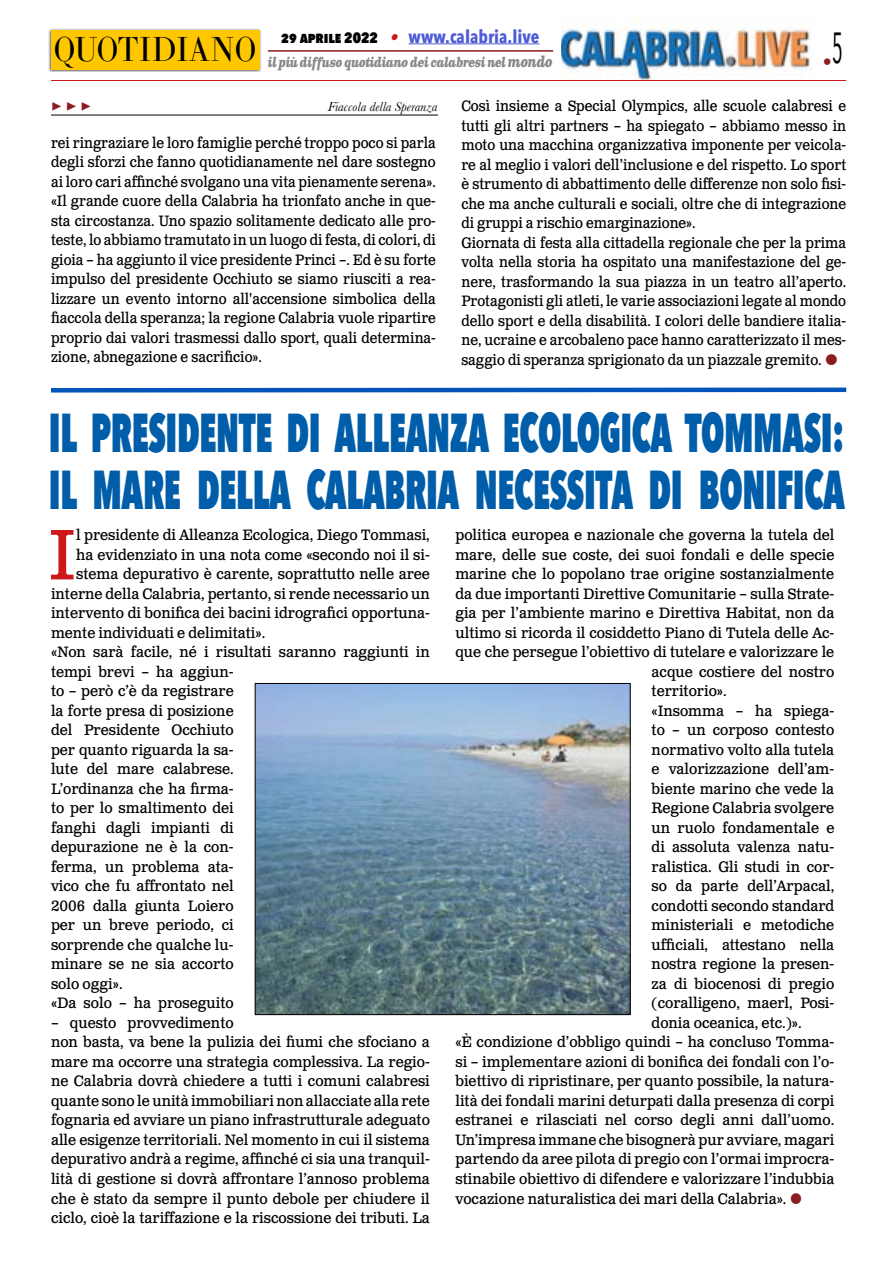
<style>
.page{position:relative;width:893px;height:1263px;background:#fff}
.page>*{position:absolute;margin:0;border:0;box-sizing:border-box;transform-origin:0 0}
.t1{font:71.25px "Clarendon Text Pro";color:#cd1719;scale:.94 1}
.t2{font:800 54.6px/57px "Avenir Next Condensed";letter-spacing:-.01em;color:#005da9;scale:.67 1}
.t3{font:34.2px "LTC Bodoni 175 Pro";color:#000;scale:.88 1}
.t4{font:700 18px "Avenir Next Condensed";color:#4f5cd6}
.t5{font:700 18px "Minion Pro";color:#8b1c1f}
.t6{font:18px "Avenir Next Condensed";color:#8b1c1f}
.t7{font:15px/19.5px "Clarendon Text Pro";color:#000;scale:.94 1}
.t8{font:15px/19.5px "Clarendon Text Pro";color:#000;text-align:justify;scale:.9 1}
.t9{font:italic 700 13.5px "Clarendon Text Pro";letter-spacing:-.05em;color:#878787;scale:.79 1}
.t10{font:italic 13.5px "Baskerville";color:#000}
.s1{font-weight:800;font-size:15px;color:#000}
.s2{font-family:"Clarendon Text Pro";font-style:italic;font-size:16.5px;color:#ca181a}
.s3{font-size:15px}
</style>
<div class="page">
<img style="left:561px;top:17px;width:251px;height:63px">
<hr style="left:51px;top:80px;width:795px;height:1px;background:#cd1719">
<div style="left:48px;top:28px;width:213px;height:44px;background:#000;opacity:.75"></div>
<div style="left:51px;top:31px;width:208px;height:39px;background:#fec700"></div>
<hr style="left:409px;top:43px;width:130px;height:1px;background:#4f5cd6">
<hr style="left:268px;top:50px;width:285px;height:2px;background:#8b1c1f">
<svg style="left:51px;top:387px;width:796px;height:6px;background:#417dcb"></svg>
<hr style="left:51px;top:115px;width:387px;height:1px;background:#000">
<img style="left:257px;top:685px;width:371px;height:328px">
<div style="left:255px;top:683px;width:375px;height:332px;border:1px solid #000"></div>
<h3 class="t3" style="left:54px;top:27px;width:232px">QUOTIDIANO</h3>
<p class="t4" style="left:281px;top:25px;width:260px"><span class="s1">29 aprile 2022</span> <span class="s2">•</span> www.calabria.live</p>
<p class="t9" style="left:268px;top:53px;width:362px">il più diffuso quotidiano dei calabresi nel <span class="s3">mondo</span></p>
<p class="t6" style="left:823px;top:46px;width:22px">•<sup>5</sup></p>
<p class="t5" style="left:51px;top:92px;width:42px">▶ ▶ ▶</p>
<p class="t10" style="left:328px;top:97px;width:111px">Fiaccola della Speranza</p>
<p class="t8" style="left:51px;top:133px;width:429px">rei ringraziare le loro famiglie perché troppo poco si parla degli sforzi che fanno quotidianamente nel dare sostegno ai loro cari affinché svolgano una vita pienamente serena». «Il grande cuore della Calabria ha trionfato anche in que&shy;sta circostanza. Uno spazio solitamente dedicato alle pro&shy;teste, lo abbiamo tramutato in un luogo di festa, di colori, di gioia – ha aggiunto il vice presidente Princi –. Ed è su forte impulso del presidente Occhiuto se siamo riusciti a rea&shy;lizzare un evento intorno all'accensione simbolica della fiaccola della speranza; la regione Calabria vuole ripartire proprio dai valori trasmessi dallo sport, quali determina&shy;zione, abnegazione e sacrificio».</p>
<p class="t8" style="left:461px;top:97px;width:429px;text-align:left">Così insieme a Special Olympics, alle scuole calabresi e tutti gli altri partners – ha spiegato – abbiamo messo in moto una macchina organizzativa imponente per veicola&shy;re al meglio i valori dell’inclusione e del rispetto. Lo sport è strumento di abbattimento delle differenze non solo fisi&shy;che ma anche culturali e sociali, oltre che di integrazione di gruppi a rischio emarginazione».<br>Giornata di festa alla cittadella regionale che per la prima volta nella storia ha ospitato una manifestazione del ge&shy;nere, trasformando la sua piazza in un teatro all’aperto.<br>Protagonisti gli atleti, le varie associazioni legate al mondo dello sport e della disabilità. I colori delle bandiere italia&shy;ne, ucraine e arcobaleno pace hanno caratterizzato il mes&shy;saggio di speranza sprigionato da un piazzale gremito.</p>
<h2 class="t2" style="left:49px;top:403px;width:1189px">IL PRESIDENTE DI ALLEANZA ECOLOGICA TOMMASI:<br>IL MARE DELLA CALABRIA NECESSITA DI BONIFICA</h2>
<h1 class="t1" style="left:48px;top:512px;width:31px">I</h1>
<p class="t7" style="left:76px;top:526px;width:378px">l presidente di Alleanza Ecologica, Diego Tommasi,</p>
<p class="t7" style="left:76px;top:546px;width:378px">ha evidenziato in una nota come «secondo noi il si-</p>
<p class="t7" style="left:76px;top:565px;width:378px">stema depurativo è carente, soprattutto nelle aree</p>
<p class="t7" style="left:51px;top:585px;width:405px">interne della Calabria, pertanto, si rende necessario un</p>
<p class="t7" style="left:51px;top:604px;width:405px">intervento di bonifica dei bacini idrografici opportuna-</p>
<p class="t7" style="left:51px;top:624px;width:229px">mente individuati e delimitati».</p>
<p class="t7" style="left:51px;top:643px;width:405px">«Non sarà facile, né i risultati saranno raggiunti in</p>
<p class="t7" style="left:51px;top:663px;width:196px">tempi brevi – ha aggiun-</p>
<p class="t7" style="left:51px;top:682px;width:196px">to – però c’è da registrare</p>
<p class="t7" style="left:51px;top:702px;width:196px">la forte presa di posizione</p>
<p class="t7" style="left:51px;top:721px;width:196px">del Presidente Occhiuto</p>
<p class="t7" style="left:51px;top:741px;width:196px">per quanto riguarda la sa-</p>
<p class="t7" style="left:51px;top:760px;width:196px">lute del mare calabrese.</p>
<p class="t7" style="left:51px;top:780px;width:196px">L’ordinanza che ha firma-</p>
<p class="t7" style="left:51px;top:799px;width:196px">to per lo smaltimento dei</p>
<p class="t7" style="left:51px;top:819px;width:196px">fanghi dagli impianti di</p>
<p class="t7" style="left:51px;top:838px;width:196px">depurazione ne è la con-</p>
<p class="t7" style="left:51px;top:858px;width:196px">ferma, un problema ata-</p>
<p class="t7" style="left:51px;top:877px;width:196px">vico che fu affrontato nel</p>
<p class="t7" style="left:51px;top:897px;width:196px">2006 dalla giunta Loiero</p>
<p class="t7" style="left:51px;top:916px;width:196px">per un breve periodo, ci</p>
<p class="t7" style="left:51px;top:936px;width:196px">sorprende che qualche lu-</p>
<p class="t7" style="left:51px;top:955px;width:196px">minare se ne sia accorto</p>
<p class="t7" style="left:51px;top:975px;width:78px">solo oggi».</p>
<p class="t7" style="left:51px;top:994px;width:196px">«Da solo – ha proseguito</p>
<p class="t7" style="left:51px;top:1014px;width:405px">– questo provvedimento<br>non basta, va bene la pulizia dei fiumi che sfociano a mare ma occorre una strategia complessiva. La regio&shy;ne Calabria dovrà chiedere a tutti i comuni calabresi quante sono le unità immobiliari non allacciate alla rete fognaria ed avviare un piano infrastrutturale adeguato alle esigenze territoriali. Nel momento in cui il sistema depurativo andrà a regime, affinché ci sia una tranquil&shy;lità di gestione si dovrà affrontare l’annoso problema che è stato da sempre il punto debole per chiudere il ciclo, cioè la tariffazione e la riscossione dei tributi. La</p>
<p class="t7" style="left:455px;top:526px;width:405px">politica europea e nazionale che governa la tutela del</p>
<p class="t7" style="left:455px;top:546px;width:405px">mare, delle sue coste, dei suoi fondali e delle specie</p>
<p class="t7" style="left:455px;top:565px;width:405px">marine che lo popolano trae origine sostanzialmente</p>
<p class="t7" style="left:455px;top:585px;width:405px">da due importanti Direttive Comunitarie – sulla Strate-</p>
<p class="t7" style="left:455px;top:604px;width:405px">gia per l’ambiente marino e Direttiva Habitat, non da</p>
<p class="t7" style="left:455px;top:624px;width:405px">ultimo si ricorda il cosiddetto Piano di Tutela delle Ac-</p>
<p class="t7" style="left:455px;top:643px;width:405px">que che persegue l’obiettivo di tutelare e valorizzare le</p>
<p class="t7" style="left:652px;top:663px;width:196px">acque costiere del nostro</p>
<p class="t7" style="left:652px;top:682px;width:81px">territorio».</p>
<p class="t7" style="left:652px;top:702px;width:196px">«Insomma – ha spiega-</p>
<p class="t7" style="left:652px;top:721px;width:196px">to – un corposo contesto</p>
<p class="t7" style="left:652px;top:741px;width:196px">normativo volto alla tutela</p>
<p class="t7" style="left:652px;top:760px;width:196px">e valorizzazione dell’am-</p>
<p class="t7" style="left:652px;top:780px;width:196px">biente marino che vede la</p>
<p class="t7" style="left:652px;top:799px;width:196px">Regione Calabria svolgere</p>
<p class="t7" style="left:652px;top:819px;width:196px">un ruolo fondamentale e</p>
<p class="t7" style="left:652px;top:838px;width:196px">di assoluta valenza natu-</p>
<p class="t7" style="left:652px;top:858px;width:196px">ralistica. Gli studi in cor-</p>
<p class="t7" style="left:652px;top:877px;width:196px">so da parte dell’Arpacal,</p>
<p class="t7" style="left:652px;top:897px;width:196px">condotti secondo standard</p>
<p class="t7" style="left:652px;top:916px;width:196px">ministeriali e metodiche</p>
<p class="t7" style="left:652px;top:936px;width:196px">ufficiali, attestano nella</p>
<p class="t7" style="left:652px;top:955px;width:196px">nostra regione la presen-</p>
<p class="t7" style="left:652px;top:975px;width:196px">za di biocenosi di pregio</p>
<p class="t7" style="left:652px;top:994px;width:196px">(coralligeno, maerl, Posi-</p>
<p class="t7" style="left:652px;top:1014px;width:161px">donia oceanica, etc.)».</p>
<p class="t7" style="left:455px;top:1033px;width:405px">«È condizione d’obbligo quindi – ha concluso Tomma-</p>
<p class="t7" style="left:455px;top:1053px;width:405px">si – implementare azioni di bonifica dei fondali con l’o-</p>
<p class="t7" style="left:455px;top:1072px;width:405px">biettivo di ripristinare, per quanto possibile, la natura-</p>
<p class="t7" style="left:455px;top:1092px;width:405px">lità dei fondali marini deturpati dalla presenza di corpi</p>
<p class="t7" style="left:455px;top:1111px;width:405px">estranei e rilasciati nel corso degli anni dall’uomo.</p>
<p class="t7" style="left:455px;top:1131px;width:405px">Un’impresa immane che bisognerà pur avviare, magari</p>
<p class="t7" style="left:455px;top:1150px;width:405px">partendo da aree pilota di pregio con l’ormai improcra-</p>
<p class="t7" style="left:455px;top:1170px;width:405px">stinabile obiettivo di difendere e valorizzare l’indubbia</p>
<p class="t7" style="left:455px;top:1189px;width:354px">vocazione naturalistica dei mari della Calabria».</p>
</div>
